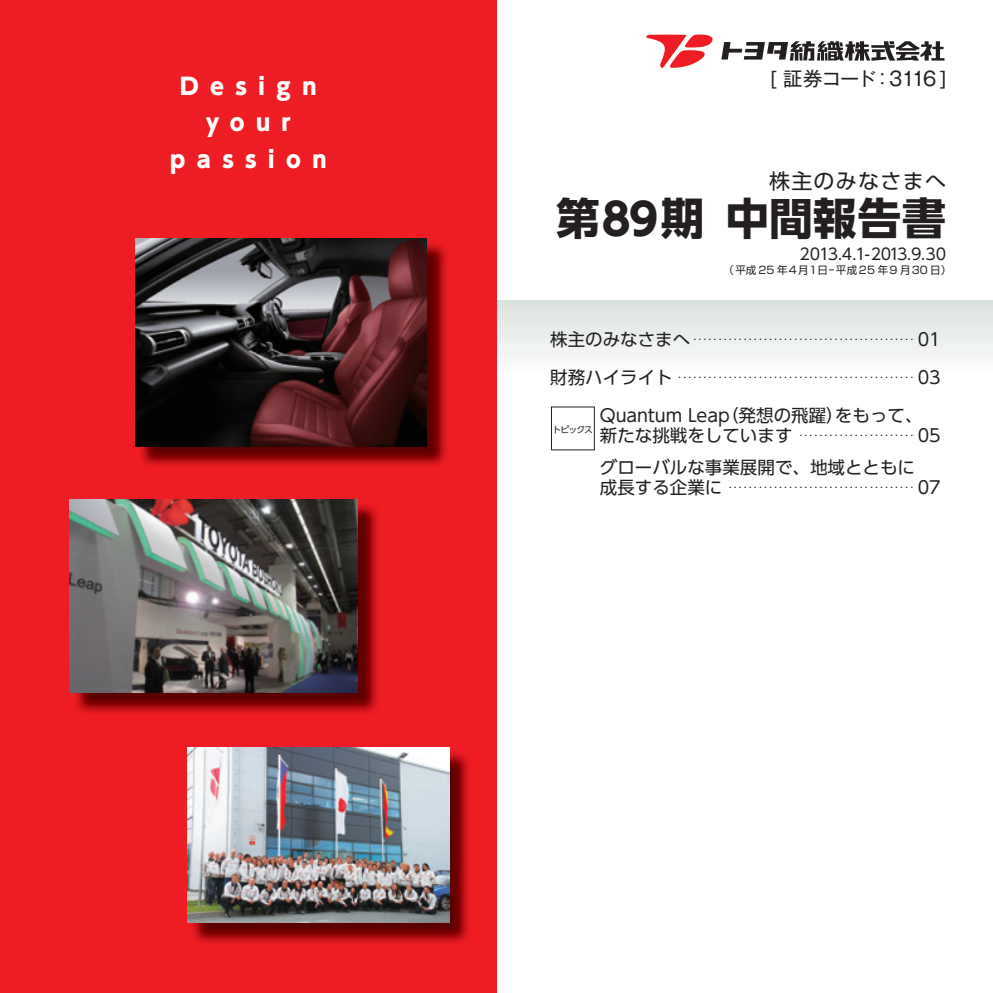
<style>
.page{position:relative;width:993px;height:993px;background:#fff}
.page>*{position:absolute;margin:0;border:0;box-sizing:border-box;transform-origin:0 0}
.t1{font:700 43.75px "UD Shin Go Pro";letter-spacing:.01em;color:#231f20}
.t2{font:800 22.75px/36.8px "MO Clear Tone SG";letter-spacing:.5em;color:#fff;text-align:center}
.t3{font:21px "UD Shin Go Pro";letter-spacing:.06em;color:#231f20}
.t4{font:19.25px "Gothic MB101 Pro";letter-spacing:-.06em;color:#231f20}
.t5{font:17.5px/37.6px "UD Shin Go Pro";color:#231f20}
.t6{font:15.75px "MO Clear Tone SG";letter-spacing:-.04em;color:#231f20}
.t7{font:10.5px "Shin Go Pr 5";letter-spacing:.05em;color:#231f20}
.t8{font:8.75px "UD Shin Go Pro";letter-spacing:-.09em;color:#231f20}
.t9{font:7px "UD Shin Go Pro";color:#231f20}
.s1{font-family:"MO Clear Tone SG"}
</style>
<div class="page">
<svg style="left:721px;top:41px;width:223px;height:20px"></svg>
<svg style="left:646px;top:35px;width:67px;height:33px"></svg>
<div style="left:468px;top:300px;width:524px;height:76px;background:linear-gradient(to bottom,#dae0dc,#fdfdfd)"></div>
<div style="left:0;top:0;width:496px;height:992px;background:#ee1d23"></div>
<img style="left:138px;top:244px;width:309px;height:222px">
<img style="left:135px;top:238px;width:292px;height:208px">
<img style="left:72px;top:501px;width:306px;height:212px">
<img style="left:70px;top:499px;width:287px;height:193px">
<img style="left:189px;top:749px;width:280px;height:194px">
<img style="left:187px;top:747px;width:262px;height:175px">
<h2 class="t2" style="left:170px;top:67px;width:158px">Design your passion</h2>
<h3 class="t4" style="left:769px;top:63px;width:178px">[ 証券コード：3116 ]</h3>
<h3 class="t3" style="left:768px;top:164px;width:178px">株主のみなさまへ</h3>
<h1 class="t1" style="left:556px;top:182px;width:391px">第<span class="s1">89</span>期 中間報告書</h1>
<h3 class="t6" style="left:799px;top:243px;width:148px">2013.4.1-2013.9.30</h3>
<h3 class="t7" style="left:723px;top:261px;width:229px">（平成25 年4月1日-平成25 年9 月30 日）</h3>
<h3 class="t5" style="left:550px;top:320px;width:141px">株主のみなさまへ</h3>
<p class="t9" style="left:691px;top:334px;width:225px">・・・・・・・・・・・・・・・・・・・・・・・・・・・・・・・・・・・・・・・・・・・・</p>
<h3 class="t5" style="left:917px;top:320px;width:25px">01</h3>
<h3 class="t5" style="left:550px;top:358px;width:124px">財務ハイライト</h3>
<p class="t9" style="left:676px;top:371px;width:240px">・・・・・・・・・・・・・・・・・・・・・・・・・・・・・・・・・・・・・・・・・・・・・・・</p>
<h3 class="t5" style="left:599px;top:358px;width:342px;text-indent:318px">03<br>Quantum Leap（発想の飛躍）をもって、</h3>
<h3 class="t5" style="left:599px;top:416px;width:194px">新たな挑戦をしています</h3>
<p class="t9" style="left:797px;top:429px;width:119px">・・・・・・・・・・・・・・・・・・・・・・・</p>
<h3 class="t5" style="left:917px;top:416px;width:25px">05</h3>
<h3 class="t5" style="left:599px;top:456px;width:316px;line-height:20.5px">グローバルな事業展開で、地域とともに成長する企業に</h3>
<p class="t8" style="left:552px;top:422px;width:42px">トピックス</p>
<p class="t9" style="left:726px;top:481px;width:190px">・・・・・・・・・・・・・・・・・・・・・・・・・・・・・・・・・・・・・</p>
<h3 class="t5" style="left:917px;top:468px;width:25px">07</h3>
</div>
